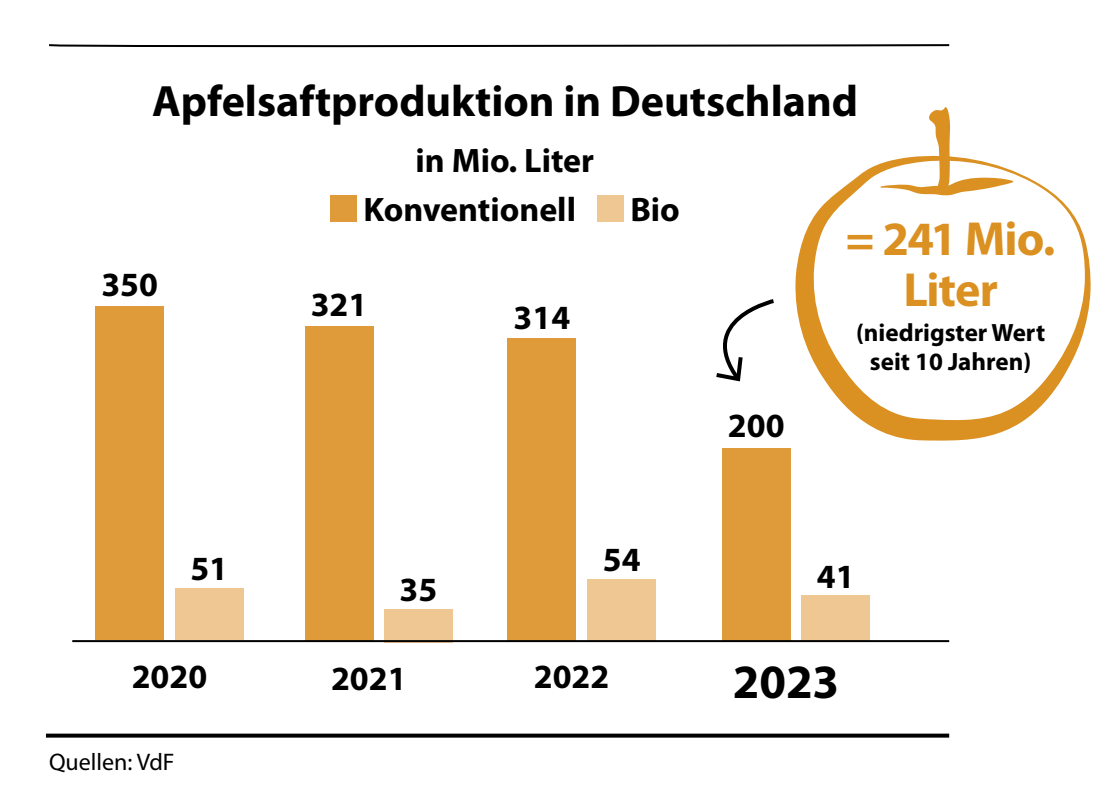
<style>
.page{position:relative;width:1114px;height:788px;background:#fff}
.page>*{position:absolute;margin:0;border:0;box-sizing:border-box;transform-origin:0 0}
.t1{font:700 48px/50px "Myriad Pro";letter-spacing:-.02em;color:#db9022;text-align:center}
.t2{font:700 48px "Myriad Pro";color:#000}
.t3{font:700 44px "Myriad Pro";color:#000}
.t4{font:700 34px/48.4px "Myriad Pro";color:#000}
.t5{font:700 25.2px/29.2px "Myriad Pro";color:#000;text-align:center}
.t6{font:24px "Myriad Pro";color:#000}
</style>
<div class="page">
<svg style="left:929px;top:107px;width:22px;height:45px"></svg>
<svg style="left:795px;top:152px;width:295px;height:288px"></svg>
<svg style="left:716px;top:299px;width:58px;height:83px"></svg>
<svg style="left:46px;top:733px;width:902px;height:4px;background:#272727"></svg>
<div style="left:330px;top:195px;width:26px;height:27px;background:#df9b3a"></div>
<div style="left:596px;top:195px;width:27px;height:27px;background:#eec793"></div>
<div style="left:96px;top:307px;width:68px;height:333px;background:#df9b3a"></div>
<div style="left:175px;top:588px;width:68px;height:52px;background:#eec793"></div>
<div style="left:305px;top:326px;width:68px;height:316px;background:#df9b3a"></div>
<div style="left:384px;top:609px;width:68px;height:33px;background:#eec793"></div>
<div style="left:508px;top:338px;width:68px;height:303px;background:#df9b3a"></div>
<div style="left:587px;top:579px;width:68px;height:62px;background:#eec793"></div>
<div style="left:722px;top:448px;width:68px;height:192px;background:#df9b3a"></div>
<div style="left:801px;top:595px;width:68px;height:45px;background:#eec793"></div>
<svg style="left:49px;top:44px;width:901px;height:3px;background:#575757"></svg>
<hr style="left:72px;top:640px;width:876px;height:2px;background:#000">
<p class="t3" style="left:152px;top:77px;width:707px">Apfelsaftproduktion in Deutschland</p>
<p class="t4" style="left:363px;top:137px;width:232px;text-indent:52px">in Mio. Liter<br>Konventionell</p>
<p class="t4" style="left:630px;top:185px;width:51px">Bio</p>
<h1 class="t1" style="left:845px;top:215px;width:211px">= 241 Mio.<br>Liter</h1>
<p class="t5" style="left:855px;top:318px;width:191px">(niedrigster Wert seit 10 Jahren)</p>
<p class="t4" style="left:101px;top:260px;width:58px">350</p>
<p class="t4" style="left:310px;top:281px;width:58px">321</p>
<p class="t4" style="left:513px;top:293px;width:58px">314</p>
<p class="t4" style="left:190px;top:544px;width:39px">51</p>
<p class="t4" style="left:132px;top:652px;width:77px">2020</p>
<p class="t6" style="left:49px;top:748px;width:127px">Quellen: VdF</p>
<p class="t4" style="left:399px;top:565px;width:39px">35</p>
<p class="t4" style="left:331px;top:654px;width:77px">2021</p>
<p class="t4" style="left:602px;top:535px;width:39px">54</p>
<p class="t4" style="left:533px;top:652px;width:77px">2022</p>
<p class="t4" style="left:727px;top:401px;width:58px">200</p>
<p class="t4" style="left:816px;top:552px;width:39px">41</p>
<h1 class="t2" style="left:732px;top:654px;width:108px">2023</h1>
</div>
